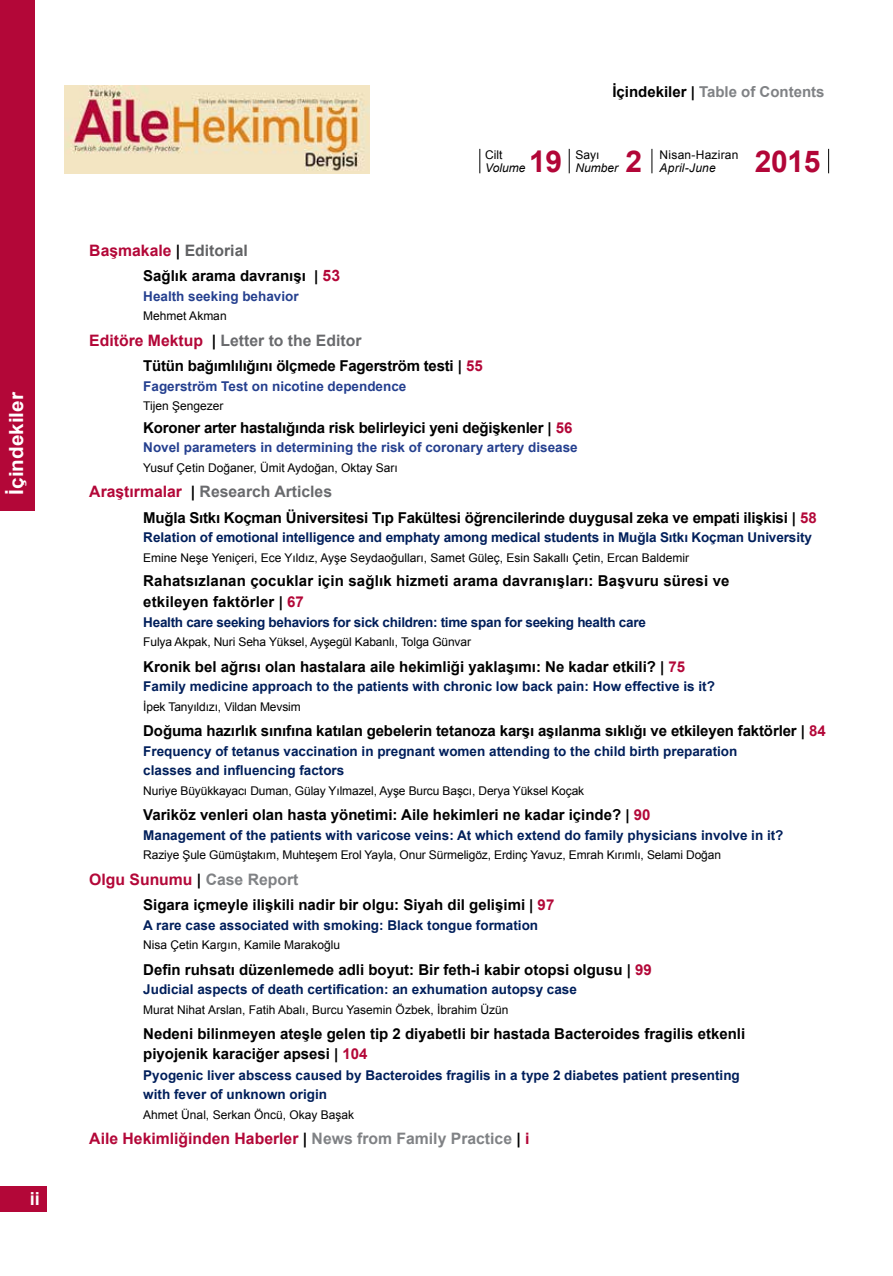
<style>
.page{position:relative;width:893px;height:1276px;background:#fff}
.page>*{position:absolute;margin:0;border:0;box-sizing:border-box;transform-origin:0 0}
.t1{font:700 30px "Arial";letter-spacing:-.01em;color:#b20638}
.t2{font:700 19.5px "Arial";color:#fff;scale:1.06 1}
.t3{font:700 18px "Arial";color:#fff}
.t4{font:700 15.75px "Arial";color:#b30738}
.t5{font:700 15.75px "Arial";color:#696a6d}
.t6{font:700 15px/21px "Arial";color:#000}
.t7{font:700 15px "Arial";color:#808285}
.t8{font:700 13.5px/19.5px "Arial";color:#001f5b}
.t9{font:700 13.5px "Arial";color:#25408f}
.t10{font:700 13.5px "Arial";letter-spacing:-.02em;color:#001f5b}
.t11{font:12px "Arial";color:#000}
.t12{font:12px "Arial";letter-spacing:.02em;color:#000}
.t13{font:italic 12px "Arial";color:#000}
.t14{font:italic 12px "Arial";letter-spacing:.02em;color:#000}
.s1{color:#000}
.s2{color:#616264}
.s3{font-size:15.75px;color:#b30738}
.s4{color:#b30738}
.s5{color:#808285}
</style>
<div class="page">
<img style="left:64px;top:86px;width:305px;height:87px">
<div style="left:0;top:0;width:34px;height:510px;background:#b30738"></div>
<div style="left:0;top:1186px;width:47px;height:26px;background:#b30738"></div>
<svg style="left:479px;top:149px;width:1px;height:24px"></svg>
<svg style="left:569px;top:149px;width:1px;height:24px"></svg>
<svg style="left:652px;top:149px;width:1px;height:24px"></svg>
<svg style="left:828px;top:149px;width:1px;height:24px"></svg>
<h2 class="t2" style="left:3px;top:495px;width:98px;rotate:-90deg">İçindekiler</h2>
<p class="t3" style="left:30px;top:1186px;width:12px">ii</p>
<p class="t7" style="left:612px;top:82px;width:214px"><span class="s1">İçindekiler |</span> Table of Contents</p>
<h1 class="t1" style="left:529px;top:142px;width:35px">19</h1>
<p class="t11" style="left:576px;top:147px;width:26px">Sayı</p>
<p class="t11" style="left:485px;top:147px;width:19px">Cilt</p>
<p class="t13" style="left:485px;top:160px;width:42px">Volume</p>
<h1 class="t1" style="left:626px;top:142px;width:18px">2</h1>
<p class="t12" style="left:660px;top:147px;width:80px">Nisan-Haziran</p>
<p class="t13" style="left:576px;top:160px;width:44px">Number</p>
<p class="t14" style="left:660px;top:160px;width:58px">April-June</p>
<h1 class="t1" style="left:755px;top:142px;width:67px">2015</h1>
<p class="t4" style="left:89px;top:240px;width:160px">Başmakale <span class="s1">|</span> <span class="s2">Editorial</span></p>
<p class="t6" style="left:143px;top:266px;width:198px">Sağlık arama davranışı | <span class="s3">53</span></p>
<p class="t9" style="left:143px;top:287px;width:157px">Health seeking behavior</p>
<p class="t11" style="left:143px;top:308px;width:85px">Mehmet Akman</p>
<p class="t5" style="left:89px;top:330px;width:274px"><span class="s4">Editöre Mektup</span> <span class="s1">|</span> Letter to the Editor</p>
<p class="t6" style="left:143px;top:356px;width:341px">Tütün bağımlılığını ölçmede Fagerström testi | <span class="s4">55</span></p>
<p class="t9" style="left:143px;top:377px;width:265px">Fagerström Test on nicotine dependence</p>
<p class="t11" style="left:143px;top:398px;width:82px">Tijen Şengezer</p>
<p class="t6" style="left:143px;top:418px;width:431px">Koroner arter hastalığında risk belirleyici yeni değişkenler | <span class="s4">56</span></p>
<p class="t9" style="left:143px;top:439px;width:436px">Novel parameters in determining the risk of coronary artery disease</p>
<p class="t11" style="left:143px;top:460px;width:256px">Yusuf Çetin Doğaner, Ümit Aydoğan, Oktay Sarı</p>
<p class="t5" style="left:89px;top:481px;width:244px"><span class="s4">Araştırmalar</span> <span class="s1">|</span> Research Articles</p>
<p class="t6" style="left:143px;top:508px;width:675px">Muğla Sıtkı Koçman Üniversitesi Tıp Fakültesi öğrencilerinde duygusal zeka ve empati ilişkisi | <span class="s4">58</span></p>
<p class="t8" style="left:143px;top:528px;width:670px">Relation of emotional intelligence and emphaty among medical students in Muğla Sıtkı Koçman University</p>
<p class="t11" style="left:143px;top:550px;width:547px">Emine Neşe Yeniçeri, Ece Yıldız, Ayşe Seydaoğulları, Samet Güleç, Esin Sakallı Çetin, Ercan Baldemir</p>
<p class="t6" style="left:143px;top:571px;width:588px">Rahatsızlanan çocuklar için sağlık hizmeti arama davranışları: Başvuru süresi ve etkileyen faktörler | <span class="s4">67</span></p>
<p class="t10" style="left:143px;top:613px;width:504px">Health care seeking behaviors for sick children: time span for seeking health care</p>
<p class="t11" style="left:143px;top:634px;width:329px">Fulya Akpak, Nuri Seha Yüksel, Ayşegül Kabanlı, Tolga Günvar</p>
<p class="t6" style="left:143px;top:656px;width:543px">Kronik bel ağrısı olan hastalara aile hekimliği yaklaşımı: Ne kadar etkili? | <span class="s4">75</span></p>
<p class="t8" style="left:143px;top:677px;width:573px">Family medicine approach to the patients with chronic low back pain: How effective is it?</p>
<p class="t11" style="left:143px;top:698px;width:159px">İpek Tanyıldızı, Vildan Mevsim</p>
<p class="t6" style="left:143px;top:721px;width:684px">Doğuma hazırlık sınıfına katılan gebelerin tetanoza karşı aşılanma sıklığı ve etkileyen faktörler | <span class="s4">84</span></p>
<p class="t8" style="left:143px;top:741px;width:596px">Frequency of tetanus vaccination in pregnant women attending to the child birth preparation classes and influencing factors</p>
<p class="t11" style="left:143px;top:782px;width:442px">Nuriye Büyükkayacı Duman, Gülay Yılmazel, Ayşe Burcu Başcı, Derya Yüksel Koçak</p>
<p class="t6" style="left:143px;top:805px;width:509px">Variköz venleri olan hasta yönetimi: Aile hekimleri ne kadar içinde? | <span class="s4">90</span></p>
<p class="t8" style="left:143px;top:825px;width:642px">Management of the patients with varicose veins: At which extend do family physicians involve in it?</p>
<p class="t11" style="left:143px;top:847px;width:579px">Raziye Şule Gümüştakım, Muhteşem Erol Yayla, Onur Sürmeligöz, Erdinç Yavuz, Emrah Kırımlı, Selami Doğan</p>
<p class="t4" style="left:89px;top:868px;width:211px">Olgu Sunumu <span class="s1">|</span> <span class="s5">Case Report</span></p>
<p class="t6" style="left:143px;top:895px;width:412px">Sigara içmeyle ilişkili nadir bir olgu: Siyah dil gelişimi | <span class="s4">97</span></p>
<p class="t8" style="left:143px;top:915px;width:396px">A rare case associated with smoking: Black tongue formation</p>
<p class="t11" style="left:143px;top:937px;width:198px">Nisa Çetin Kargın, Kamile Marakoğlu</p>
<p class="t6" style="left:143px;top:959px;width:510px">Defin ruhsatı düzenlemede adli boyut: Bir feth-i kabir otopsi olgusu | <span class="s4">99</span></p>
<p class="t8" style="left:143px;top:980px;width:435px">Judicial aspects of death certification: an exhumation autopsy case</p>
<p class="t11" style="left:143px;top:1001px;width:367px">Murat Nihat Arslan, Fatih Abalı, Burcu Yasemin Özbek, İbrahim Üzün</p>
<p class="t6" style="left:143px;top:1024px;width:603px;line-height:19.5px">Nedeni bilinmeyen ateşle gelen tip 2 diyabetli bir hastada Bacteroides fragilis etkenli piyojenik karaciğer apsesi | <span class="s4">104</span></p>
<p class="t8" style="left:143px;top:1065px;width:598px">Pyogenic liver abscess caused by Bacteroides fragilis in a type 2 diabetes patient presenting with fever of unknown origin</p>
<p class="t11" style="left:143px;top:1106px;width:212px">Ahmet Ünal, Serkan Öncü, Okay Başak</p>
<p class="t4" style="left:89px;top:1128px;width:442px">Aile Hekimliğinden Haberler <span class="s1">|</span> <span class="s5">News from Family Practice</span> <span class="s1">|</span> i</p>
</div>
